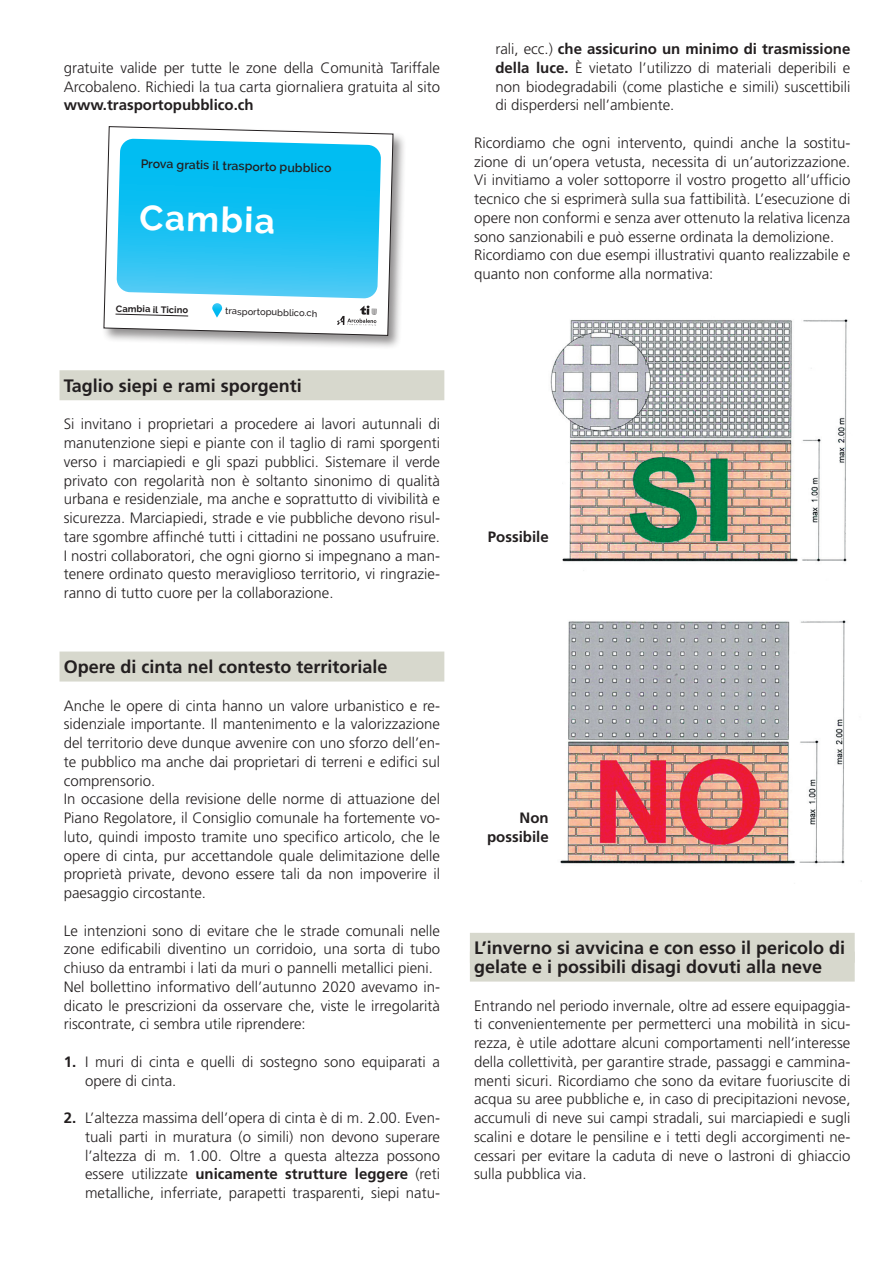
<style>
.page{position:relative;width:893px;height:1263px;background:#fff}
.page>*{position:absolute;margin:0;border:0;box-sizing:border-box;transform-origin:0 0}
.t1{font:700 35.25px "Raleway";color:#fff}
.t2{font:700 18px "Frutiger LT";color:#231f20}
.t3{font:300 15px/18.8px "Frutiger LT";color:#231f20;text-align:justify}
.t4{font:700 15px "Frutiger LT";color:#231f20}
.t5{font:600 12.15px "Raleway";color:#231f20}
.t6{font:100 10.2px "Raleway";color:#231f20}
.t7{font:500 9.3px "Raleway";color:#231f20}
.t8{font:700 9.3px "Raleway";color:#231f20}
.s1{font-weight:700}
</style>
<div class="page">
<div style="left:60px;top:370px;width:384px;height:30px;background:#d7d8cd"></div>
<div style="left:60px;top:651px;width:384px;height:30px;background:#d7d8cd"></div>
<div style="left:102px;top:125px;width:305px;height:225px;background:#231f20;opacity:.5"></div>
<svg style="left:103px;top:126px;width:291px;height:210px"></svg>
<img style="left:550px;top:319px;width:298px;height:252px">
<img style="left:560px;top:620px;width:286px;height:244px">
<div style="left:470px;top:933px;width:385px;height:30px;background:#d7d8cd"></div>
<div style="left:470px;top:951px;width:385px;height:30px;background:#d7d8cd"></div>
<p class="t3" style="left:64px;top:59px;width:378px">gratuite valide per tutte le zone della Comunità Tariffale Arcobaleno. Richiedi la tua carta giornaliera gratuita al sito <span class="s1">www.trasportopubblico.ch</span></p>
<p class="t5" style="left:141px;top:156px;width:192px;rotate:2deg">Prova gratis il trasporto pubblico</p>
<p class="t1" style="left:140px;top:198px;width:137px;rotate:1deg">Cambia</p>
<p class="t8" style="left:116px;top:303px;width:74px;rotate:2deg">Cambia il Ticino</p>
<p class="t7" style="left:225px;top:305px;width:94px;rotate:2deg">trasportopubblico.ch</p>
<p class="t6" style="left:226px;top:301px;width:103px;rotate:2deg">trasportopubblico.ch</p>
<p class="t2" style="left:64px;top:375px;width:240px">Taglio siepi e rami sporgenti</p>
<p class="t3" style="left:64px;top:415px;width:378px">Si invitano i proprietari a procedere ai lavori autunnali di manutenzione siepi e piante con il taglio di rami sporgenti verso i marciapiedi e gli spazi pubblici. Sistemare il verde privato con regolarità non è soltanto sinonimo di qualità urbana e residenziale, ma anche e soprattutto di vivibilità e sicurezza. Marciapiedi, strade e vie pubbliche devono risul&shy;tare sgombre affinché tutti i cittadini ne possano usufruire.<br>I nostri collaboratori, che ogni giorno si impegnano a man&shy;tenere ordinato questo meraviglioso territorio, vi ringrazie&shy;ranno di tutto cuore per la collaborazione.</p>
<p class="t2" style="left:64px;top:656px;width:325px">Opere di cinta nel contesto territoriale</p>
<p class="t3" style="left:64px;top:696px;width:378px">Anche le opere di cinta hanno un valore urbanistico e re&shy;sidenziale importante. Il mantenimento e la valorizzazione del territorio deve dunque avvenire con uno sforzo dell’en&shy;te pubblico ma anche dai proprietari di terreni e edifici sul comprensorio.</p>
<p class="t3" style="left:64px;top:790px;width:378px">In occasione della revisione delle norme di attuazione del Piano Regolatore, il Consiglio comunale ha fortemente vo&shy;luto, quindi imposto tramite uno specifico articolo, che le opere di cinta, pur accettandole quale delimitazione delle proprietà private, devono essere tali da non impoverire il paesaggio circostante.</p>
<p class="t3" style="left:64px;top:921px;width:378px">Le intenzioni sono di evitare che le strade comunali nelle zone edificabili diventino un corridoio, una sorta di tubo chiuso da entrambi i lati da muri o pannelli metallici pieni.</p>
<p class="t3" style="left:64px;top:977px;width:378px">Nel bollettino informativo dell’autunno 2020 avevamo in&shy;dicato le prescrizioni da osservare che, viste le irregolarità riscontrate, ci sembra utile riprendere:</p>
<p class="t3" style="left:85px;top:1052px;width:356px;text-indent:-21px"><span class="s1">1.</span> I muri di cinta e quelli di sostegno sono equiparati a opere di cinta.</p>
<p class="t3" style="left:85px;top:1109px;width:357px;text-indent:-21px"><span class="s1">2.</span> L’altezza massima dell’opera di cinta è di m. 2.00. Even&shy;tuali parti in muratura (o simili) non devono superare l’altezza di m. 1.00. Oltre a questa altezza possono essere utilizzate <span class="s1">unicamente strutture leggere</span> (reti metalliche, inferriate, parapetti trasparenti, siepi natu-</p>
<p class="t3" style="left:495px;top:40px;width:357px">rali, ecc.) <span class="s1">che assicurino un minimo di trasmissione della luce.</span> È vietato l’utilizzo di materiali deperibili e non biodegradabili (come plastiche e simili) suscettibili di disperdersi nell’ambiente.</p>
<p class="t3" style="left:474px;top:134px;width:378px">Ricordiamo che ogni intervento, quindi anche la sostitu&shy;zione di un’opera vetusta, necessita di un’autorizzazione.<br>Vi invitiamo a voler sottoporre il vostro progetto all’ufficio tecnico che si esprimerà sulla sua fattibilità. L’esecuzione di opere non conformi e senza aver ottenuto la relativa licenza sono sanzionabili e può esserne ordinata la demolizione.</p>
<p class="t3" style="left:474px;top:246px;width:378px">Ricordiamo con due esempi illustrativi quanto realizzabile e quanto non conforme alla normativa:</p>
<p class="t4" style="left:488px;top:528px;width:62px">Possibile</p>
<p class="t4" style="left:520px;top:809px;width:31px">Non</p>
<p class="t4" style="left:487px;top:828px;width:63px">possibile</p>
<p class="t2" style="left:474px;top:937px;width:373px">L’inverno si avvicina e con esso il pericolo di</p>
<p class="t2" style="left:474px;top:956px;width:350px">gelate e i possibili disagi dovuti alla neve</p>
<p class="t3" style="left:474px;top:996px;width:378px">Entrando nel periodo invernale, oltre ad essere equipaggia&shy;ti convenientemente per permetterci una mobilità in sicu&shy;rezza, è utile adottare alcuni comportamenti nell’interesse della collettività, per garantire strade, passaggi e cammina&shy;menti sicuri. Ricordiamo che sono da evitare fuoriuscite di acqua su aree pubbliche e, in caso di precipitazioni nevose, accumuli di neve sui campi stradali, sui marciapiedi e sugli scalini e dotare le pensiline e i tetti degli accorgimenti ne&shy;cessari per evitare la caduta di neve o lastroni di ghiaccio sulla pubblica via.</p>
</div>
